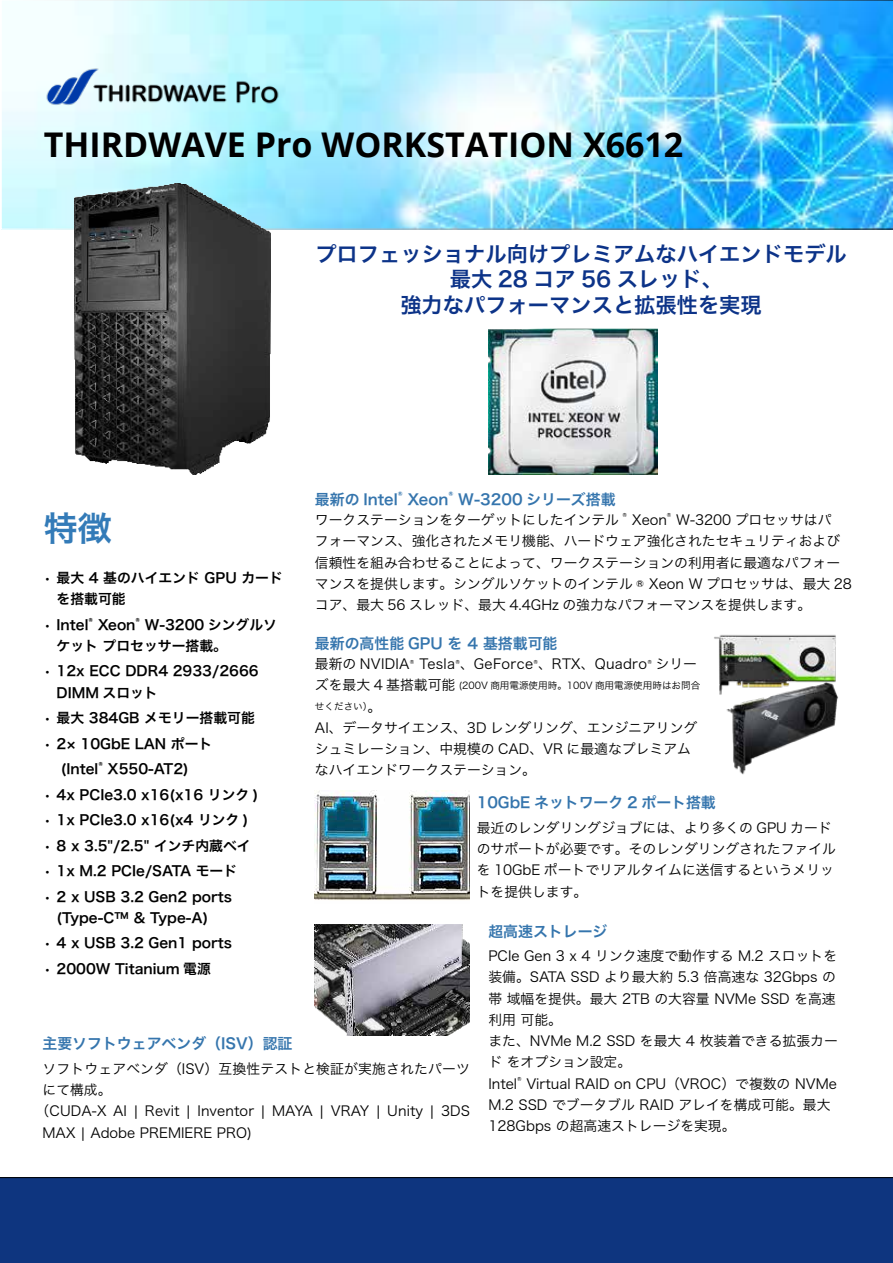
<style>
.page{position:relative;width:893px;height:1263px;background:#fff}
.page>*{position:absolute;margin:0;border:0;box-sizing:border-box;transform-origin:0 0}
.t1{font:700 34.05px "Open Sans";color:#000}
.t2{font:34.05px "Hira Kaku Pro W6";color:#337bb8}
.t3{font:21.3px/25.5px "Hira Kaku Pro W6";color:#0c3388;text-align:center}
.t4{font:14.85px "Hira Kaku Pro W6";color:#3575ad}
.t5{font:13.8px/21.3px "Hira Kaku Pro N W3";color:#000}
.t6{font:13.8px/21.3px "Hira Kaku Pro W6";color:#000}
.t7{font:13.8px "Hira Kaku Pro N W3";letter-spacing:.02em;color:#000}
.t8{font:9.6px "Hira Kaku Pro N W3";color:#000}
.t9{font:8.7px "Hira Kaku Pro W6";color:#3575ad}
.t10{font:8.1px "Hira Kaku Pro W6";color:#000}
.t11{font:8.1px "Hira Kaku Pro N W3";color:#000}
.s1{font-size:13.8px}
</style>
<div class="page">
<img style="left:1px;top:0;width:892px;height:229px">
<img style="left:37px;top:62px;width:250px;height:50px">
<img style="left:74px;top:183px;width:196px;height:292px">
<img style="left:726px;top:709px;width:111px;height:66px">
<img style="left:315px;top:924px;width:155px;height:111px">
<img style="left:315px;top:790px;width:155px;height:110px">
<div style="left:0;top:1177px;width:893px;height:86px;background:#0e357f"></div>
<img style="left:714px;top:634px;width:124px;height:75px">
<img style="left:488px;top:329px;width:170px;height:146px">
<h1 class="t1" style="left:44px;top:121px;width:641px">THIRDWAVE Pro WORKSTATION X6612</h1>
<h2 class="t3" style="left:315px;top:240px;width:533px">プロフェッショナル向けプレミアムなハイエンドモデル最大 28 コア 56 スレッド、<br>強力なパフォーマンスと拡張性を実現</h2>
<p class="t4" style="left:315px;top:486px;width:84px">最新の Intel</p>
<p class="t9" style="left:398px;top:486px;width:6px">®</p>
<p class="t4" style="left:408px;top:486px;width:42px">Xeon</p>
<p class="t9" style="left:448px;top:486px;width:6px">®</p>
<p class="t4" style="left:458px;top:486px;width:159px">W-3200 シリーズ搭載</p>
<p class="t5" style="left:315px;top:508px;width:306px">ワークステーションをターゲットにしたインテル</p>
<p class="t11" style="left:622px;top:508px;width:6px">®</p>
<p class="t5" style="left:632px;top:508px;width:37px">Xeon</p>
<p class="t11" style="left:667px;top:508px;width:6px">®</p>
<h1 class="t2" style="left:44px;top:497px;width:70px">特徴</h1>
<p class="t6" style="left:57px;top:566px;width:228px;text-indent:-13px">• 最大 4 基のハイエンド GPU カードを搭載可能</p>
<p class="t6" style="left:44px;top:613px;width:46px">• Intel</p>
<p class="t10" style="left:88px;top:612px;width:6px">®</p>
<p class="t6" style="left:98px;top:613px;width:39px">Xeon</p>
<p class="t10" style="left:136px;top:612px;width:6px">®</p>
<p class="t5" style="left:315px;top:508px;width:538px;text-indent:361px">W-3200 プロセッサはパ<br>フォーマンス、強化されたメモリ機能、ハードウェア強化されたセキュリティおよび信頼性を組み合わせることによって、ワークステーションの利用者に最適なパフォーマンスを提供します。シングルソケットのインテル ® Xeon W プロセッサは、最大 28コア、最大 56 スレッド、最大 4.4GHz の強力なパフォーマンスを提供します。</p>
<p class="t6" style="left:57px;top:613px;width:222px;text-indent:88px">W-3200 シングルソケットプロセッサー搭載。</p>
<p class="t6" style="left:57px;top:660px;width:204px;text-indent:-13px">• 12x ECC DDR4 2933/2666<br>DIMM スロット</p>
<p class="t6" style="left:44px;top:707px;width:213px">• 最大 384GB メモリー搭載可能</p>
<p class="t6" style="left:61px;top:730px;width:153px;line-height:25.5px;text-indent:-17px">• 2× 10GbE LAN ポート(Intel</p>
<p class="t4" style="left:315px;top:630px;width:244px">最新の高性能 GPU を 4 基搭載可能</p>
<p class="t7" style="left:315px;top:652px;width:384px">最新の NVIDIA<sup>®</sup> Tesla<sup>®</sup>、GeForce<sup>®</sup>、RTX、Quadro<sup>®</sup> シリー</p>
<p class="t8" style="left:315px;top:677px;width:387px"><span class="s1">ズを最大 4 基搭載可能</span> (200V 商用電源使用時。100V 商用電源使用時はお問合</p>
<p class="t8" style="left:315px;top:698px;width:68px">せください）<span class="s1">。</span></p>
<p class="t5" style="left:315px;top:716px;width:384px">AI、データサイエンス、3D レンダリング、エンジニアリングシュミレーション、中規模の CAD、VR に最適なプレミアムなハイエンドワークステーション。</p>
<p class="t10" style="left:98px;top:757px;width:6px">®</p>
<p class="t6" style="left:108px;top:758px;width:83px">X550-AT2)</p>
<p class="t6" style="left:44px;top:783px;width:216px">• 4x PCIe3.0 x16(x16 リンク )</p>
<p class="t6" style="left:44px;top:809px;width:206px">• 1x PCIe3.0 x16(x4 リンク )</p>
<p class="t6" style="left:44px;top:834px;width:208px">• 8 x 3.5"/2.5" インチ内蔵ベイ</p>
<p class="t6" style="left:44px;top:860px;width:195px">• 1x M.2 PCIe/SATA モード</p>
<p class="t6" style="left:57px;top:885px;width:177px;text-indent:-13px">• 2 x USB 3.2 Gen2 ports (Type-C™ &amp; Type-A)</p>
<p class="t6" style="left:44px;top:932px;width:190px">• 4 x USB 3.2 Gen1 ports</p>
<p class="t6" style="left:44px;top:957px;width:169px">• 2000W Titanium 電源</p>
<p class="t4" style="left:477px;top:789px;width:241px">10GbE ネットワーク 2 ポート搭載</p>
<p class="t5" style="left:477px;top:816px;width:361px">最近のレンダリングジョブには、より多くの GPU カードのサポートが必要です。そのレンダリングされたファイルを 10GbE ポートでリアルタイムに送信するというメリットを提供します。</p>
<p class="t4" style="left:488px;top:917px;width:121px">超高速ストレージ</p>
<p class="t5" style="left:488px;top:944px;width:351px">PCIe Gen 3 x 4 リンク速度で動作する M.2 スロットを装備。SATA SSD より最大約 5.3 倍高速な 32Gbps の帯域幅を提供。最大 2TB の大容量 NVMe SSD を高速利用可能。<br>また、NVMe M.2 SSD を最大 4 枚装着できる拡張カードをオプション設定。<br>Intel</p>
<p class="t4" style="left:43px;top:1030px;width:251px">主要ソフトウェアベンダ（ISV）認証</p>
<p class="t5" style="left:43px;top:1057px;width:429px">ソフトウェアベンダ（ISV）互換性テストと検証が実施されたパーツ</p>
<p class="t5" style="left:43px;top:1078px;width:71px">にて構成。</p>
<p class="t5" style="left:36px;top:1099px;width:436px">（CUDA-X AI | Revit | Inventor | MAYA | VRAY | Unity | 3DS</p>
<p class="t5" style="left:43px;top:1121px;width:211px">MAX | Adobe PREMIERE PRO)</p>
<p class="t11" style="left:517px;top:1072px;width:6px">®</p>
<p class="t5" style="left:488px;top:1072px;width:350px;text-indent:38px">Virtual RAID on CPU（VROC）で複数の NVMe<br>M.2 SSD でブータブル RAID アレイを構成可能。最大<br>128Gbps の超高速ストレージを実現。</p>
</div>
